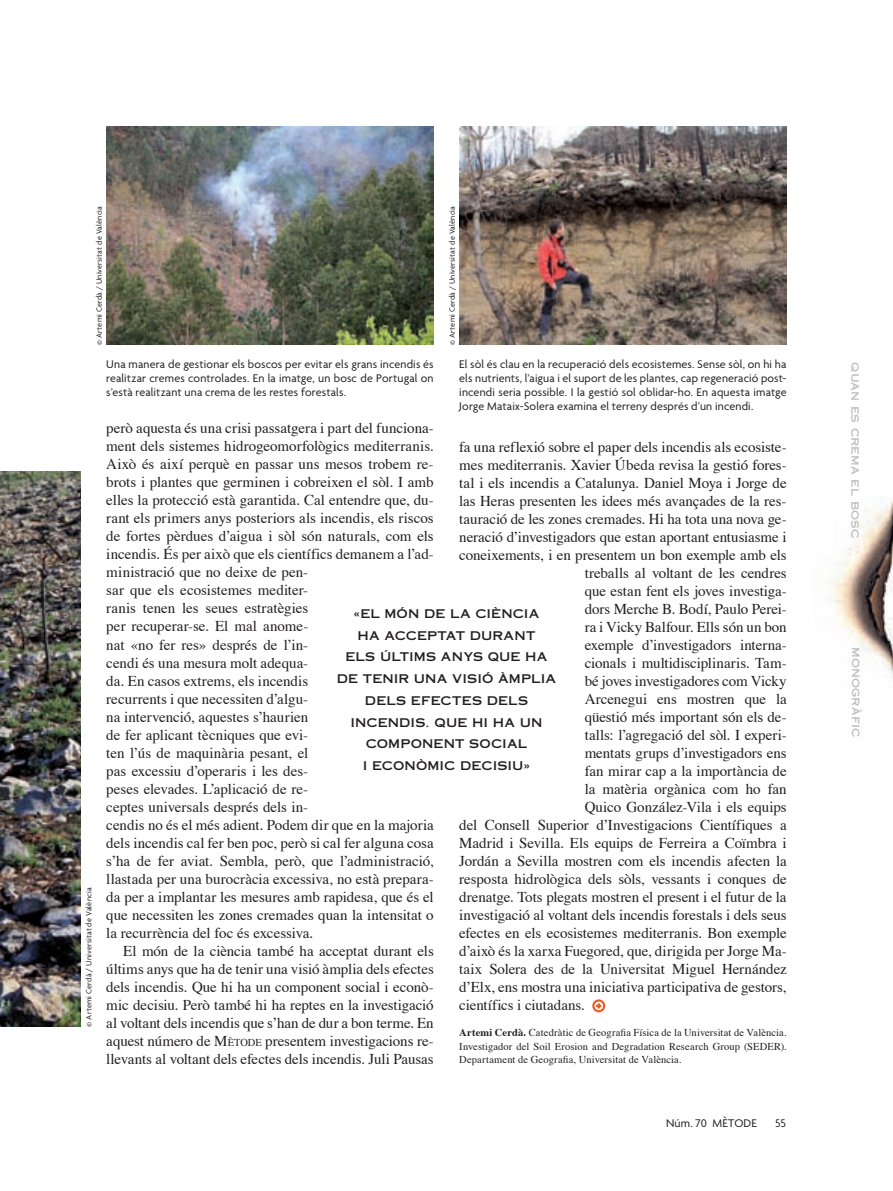
<style>
.page{position:relative;width:893px;height:1191px;background:#fff}
.page>*{position:absolute;margin:0;border:0;box-sizing:border-box;transform-origin:0 0}
.t1{font:15px/18px "Times";letter-spacing:-.005em;color:#231f20}
.t2{font:12px/14.2px "Agenda";letter-spacing:.015em;color:#231f20;text-align:justify}
.t3{font:12px/21.8px "Copperplate Thirty One AB";letter-spacing:.01em;color:#231f20;text-align:center}
.t4{font:12px "Copperplate Thirty One AB";letter-spacing:.005em;color:#bcbdc0}
.t5{font:10.5px/13.5px "Times";letter-spacing:.01em;color:#231f20;text-align:justify}
.t6{font:8.25px "Agenda";letter-spacing:.02em;color:#231f20}
.s1{font-size:10.5px}
.s2{font-weight:700}
</style>
<div class="page">
<img style="left:826px;top:500px;width:67px;height:178px">
<div style="left:592px;top:999px;width:13px;height:13px;border:2px solid #f15921;border-radius:50%"></div>
<svg style="left:596px;top:1003px;width:6px;height:5px"></svg>
<img style="left:0;top:471px;width:81px;height:555px">
<img style="left:106px;top:126px;width:328px;height:219px">
<img style="left:459px;top:126px;width:328px;height:219px">
<p class="t6" style="left:96px;top:345px;width:140px;rotate:-90deg">© Artemi Cerdà / Universitat de València</p>
<p class="t6" style="left:449px;top:345px;width:140px;rotate:-90deg">© Artemi Cerdà / Universitat de València</p>
<p class="t6" style="left:85px;top:1026px;width:140px;rotate:-90deg">© Artemi Cerdà / Universitat de València</p>
<p class="t2" style="left:106px;top:357px;width:329px">Una manera de gestionar els boscos per evitar els grans incendis és realitzar cremes controlades. En la imatge, un bosc de Portugal on s’està realitzant una crema de les restes forestals.</p>
<p class="t2" style="left:459px;top:357px;width:329px">El sòl és clau en la recuperació dels ecosistemes. Sense sòl, on hi ha els nutrients, l’aigua i el suport de les plantes, cap regeneració post&shy;incendi seria possible. I la gestió sol oblidar-ho. En aquesta imatge Jorge Mataix-Solera examina el terreny després d’un incendi.</p>
<p class="t1" style="left:106px;top:421px;width:329px">però aquesta és una crisi passatgera i part del funciona&shy;ment dels sistemes hidrogeomorfològics mediterranis.<br>Això és així perquè en passar uns mesos trobem re&shy;brots i plantes que germinen i cobreixen el sòl. I amb elles la protecció està garantida. Cal entendre que, du&shy;rant els primers anys posteriors als incendis, els riscos de fortes pèrdues d’aigua i sòl són naturals, com els incendis. És per això que els científics demanem a l’ad&shy;ministració que no deixe de pen-<br>sar que els ecosistemes mediter-<br>ranis tenen les seues estratègies<br>per recuperar-se. El mal anome-<br>nat «no fer res» després de l’in-<br>cendi és una mesura molt adequa-<br>da. En casos extrems, els incendis<br>recurrents i que necessiten d’algu-<br>na intervenció, aquestes s’haurien<br>de fer aplicant tècniques que evi-<br>ten l’ús de maquinària pesant, el<br>pas excessiu d’operaris i les des-<br>peses elevades. L’aplicació de re-<br>ceptes universals després dels in-<br>cendis no és el més adient. Podem dir que en la majoria dels incendis cal fer ben poc, però si cal fer alguna cosa s’ha de fer aviat. Sembla, però, que l’administració, llastada per una burocràcia excessiva, no està prepara&shy;da per a implantar les mesures amb rapidesa, que és el que necessiten les zones cremades quan la intensitat o la recurrència del foc és excessiva.</p>
<p class="t1" style="left:106px;top:943px;width:329px;text-align:justify;text-indent:17px">El món de la ciència també ha acceptat durant els últims anys que ha de tenir una visió àmplia dels efectes dels incendis. Que hi ha un component social i econò&shy;mic decisiu. Però també hi ha reptes en la investigació al voltant dels incendis que s’han de dur a bon terme. En aquest número de M<span class="s1">ÈTODE</span> presentem investigacions re&shy;llevants al voltant dels efectes dels incendis. Juli Pausas</p>
<p class="t1" style="left:459px;top:439px;width:329px">fa una reflexió sobre el paper dels incendis als ecosiste-</p>
<p class="t1" style="left:459px;top:457px;width:329px">mes mediterranis. Xavier Úbeda revisa la gestió fores-</p>
<p class="t1" style="left:459px;top:475px;width:329px">tal i els incendis a Catalunya. Daniel Moya i Jorge de</p>
<p class="t1" style="left:459px;top:493px;width:329px">las Heras presenten les idees més avançades de la res-</p>
<p class="t1" style="left:459px;top:511px;width:329px">tauració de les zones cremades. Hi ha tota una nova ge-</p>
<p class="t1" style="left:459px;top:529px;width:329px">neració d’investigadors que estan aportant entusiasme i</p>
<p class="t1" style="left:459px;top:547px;width:329px">coneixements, i en presentem un bon exemple amb els</p>
<p class="t1" style="left:585px;top:565px;width:204px">treballs al voltant de les cendres</p>
<p class="t1" style="left:585px;top:583px;width:203px">que estan fent els joves investiga-</p>
<p class="t1" style="left:585px;top:601px;width:204px">dors Merche B. Bodí, Paulo Perei-</p>
<p class="t1" style="left:585px;top:619px;width:204px">ra i Vicky Balfour. Ells són un bon</p>
<p class="t1" style="left:585px;top:637px;width:203px">exemple d’investigadors interna-</p>
<p class="t1" style="left:585px;top:655px;width:204px">cionals i multidisciplinaris. Tam-</p>
<p class="t1" style="left:585px;top:673px;width:204px">bé joves investigadores com Vicky</p>
<p class="t1" style="left:585px;top:691px;width:203px">Arcenegui ens mostren que la</p>
<p class="t1" style="left:585px;top:709px;width:203px">qüestió més important són els de-</p>
<p class="t1" style="left:585px;top:727px;width:203px">talls: l’agregació del sòl. I experi-</p>
<p class="t1" style="left:585px;top:745px;width:204px">mentats grups d’investigadors ens</p>
<p class="t1" style="left:585px;top:763px;width:204px">fan mirar cap a la importància de</p>
<p class="t1" style="left:585px;top:781px;width:204px">la matèria orgànica com ho fan</p>
<p class="t1" style="left:585px;top:799px;width:203px">Quico González-Vila i els equips</p>
<p class="t1" style="left:459px;top:817px;width:329px">del Consell Superior d’Investigacions Científiques a</p>
<p class="t1" style="left:459px;top:835px;width:329px">Madrid i Sevilla. Els equips de Ferreira a Coïmbra i</p>
<p class="t1" style="left:459px;top:853px;width:329px">Jordán a Sevilla mostren com els incendis afecten la</p>
<p class="t1" style="left:459px;top:871px;width:329px">resposta hidrològica dels sòls, vessants i conques de</p>
<p class="t1" style="left:459px;top:889px;width:329px">drenatge. Tots plegats mostren el present i el futur de la</p>
<p class="t1" style="left:459px;top:907px;width:329px">investigació al voltant dels incendis forestals i dels seus</p>
<p class="t1" style="left:459px;top:925px;width:329px">efectes en els ecosistemes mediterranis. Bon exemple</p>
<p class="t1" style="left:459px;top:943px;width:329px">d’això és la xarxa Fuegored, que, dirigida per Jorge Ma-</p>
<p class="t1" style="left:459px;top:961px;width:329px">taix Solera des de la Universitat Miguel Hernández</p>
<p class="t1" style="left:459px;top:979px;width:329px">d’Elx, ens mostra una iniciativa participativa de gestors,</p>
<p class="t1" style="left:459px;top:997px;width:127px">científics i ciutadans.</p>
<p class="t5" style="left:459px;top:1027px;width:329px"><span class="s2">Artemi Cerdà.</span> Catedràtic de Geografia Física de la Universitat de València.<br>In ves tigador del Soil Erosion and Degradation Research Group (SEDER).<br>Depar tament de Geografia, Universitat de València.</p>
<p class="t3" style="left:337px;top:603px;width:221px">«EL MÓN DE LA CIÈNCIA<br>HA ACCEPTAT DURANT<br>ELS ÚLTIMS ANYS QUE HA<br>DE TENIR UNA VISIÓ ÀMPLIA<br>DELS EFECTES DELS<br>INCENDIS. QUE HI HA UN<br>COMPONENT SOCIAL<br>I ECONÒMIC DECISIU»</p>
<p class="t2" style="left:666px;top:1116px;width:92px">Núm. 70 MÈTODE</p>
<p class="t2" style="left:775px;top:1116px;width:12px">55</p>
<p class="t4" style="left:863px;top:362px;width:177px;rotate:90deg">quan es crema el bosc</p>
<p class="t4" style="left:863px;top:647px;width:92px;rotate:90deg">monogràfic</p>
</div>
